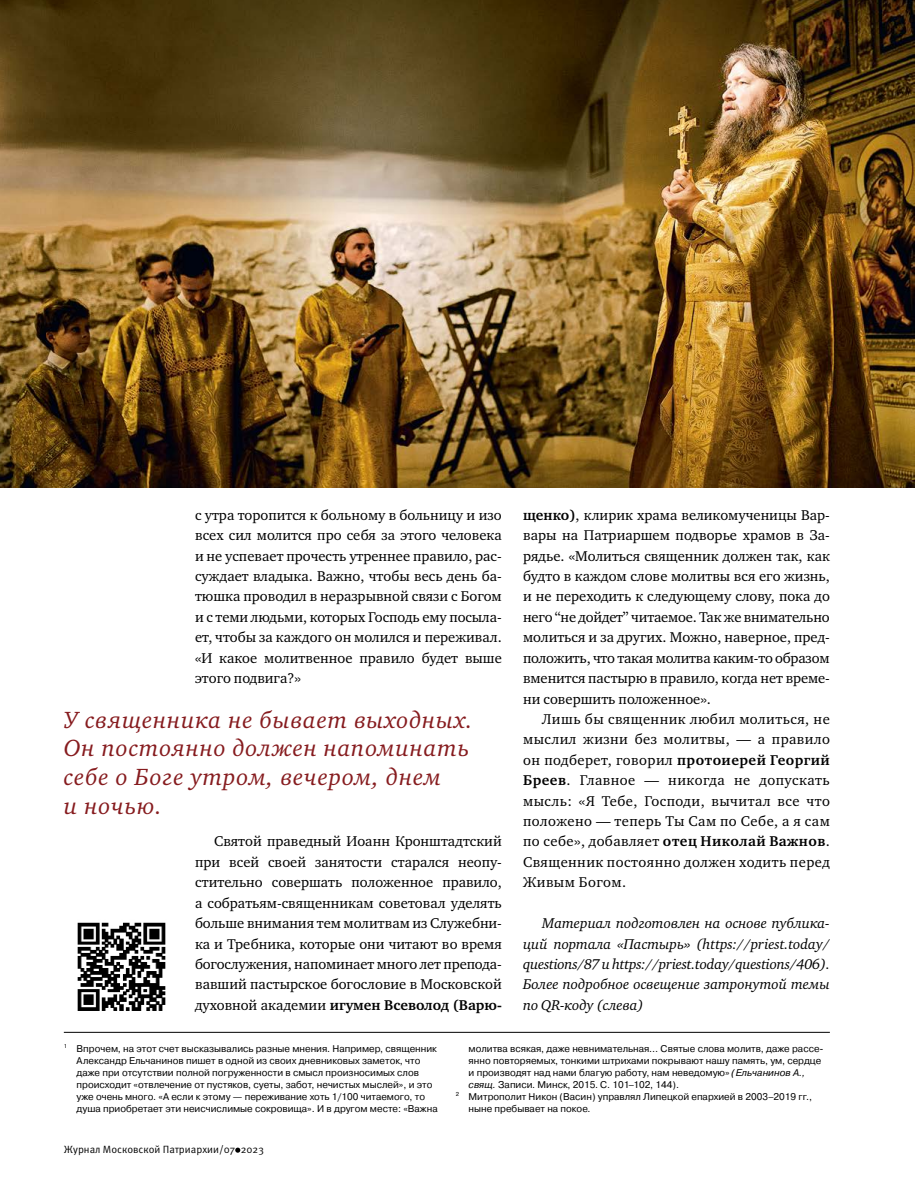
<style>
.page{position:relative;width:915px;height:1191px;background:#fff}
.page>*{position:absolute;margin:0;border:0;box-sizing:border-box;transform-origin:0 0}
.t1{font:italic 24px/28.8px "Charter ITC";letter-spacing:.03em;color:#861b1e}
.t2{font:14.55px/20.4px "Charter ITC";color:#000;text-align:justify}
.t3{font:italic 14.55px/20.4px "Charter ITC";letter-spacing:-.005em;color:#000;text-align:justify}
.t4{font:10.5px "Meta Pro";color:#000}
.t5{font:9.75px/12px "Pragmatica";color:#000}
.s1{font-weight:700}
.s2{font-style:italic}
</style>
<div class="page">
<svg style="left:235px;top:1147px;width:5px;height:5px"></svg>
<img style="left:0;top:0;width:914px;height:487px">
<hr style="left:64px;top:1032px;width:765px;height:1px;background:#000">
<img style="left:77px;top:922px;width:89px;height:89px">
<p class="t2" style="left:195px;top:504px;width:308px">с утра торопится к больному в больницу и изо всех сил молится про себя за этого человека и не успевает прочесть утреннее правило, рас&shy;суждает владыка. Важно, чтобы весь день ба&shy;тюшка проводил в неразрывной связи с Богом и с теми людьми, которых Господь ему посыла&shy;ет, чтобы за каждого он молился и переживал. «И какое молитвенное правило будет выше этого подвига?»</p>
<h1 class="t1" style="left:64px;top:705px;width:410px">У священника не бывает выходных.<br>Он постоянно должен напоминать себе о Боге утром, вечером, днем<br>и ночью.</h1>
<p class="t2" style="left:195px;top:831px;width:308px;text-indent:19px">Святой праведный Иоанн Кронштадтский при всей своей занятости старался неопу&shy;стительно совершать положенное правило, а собратьям-священникам советовал уделять больше внимания тем молитвам из Служебни&shy;ка и Требника, которые они читают во время богослужения, напоминает много лет препода&shy;вавший пастырское богословие в Московской духовной академии <span class="s1">игумен Всеволод (Варю-</span></p>
<p class="t2" style="left:523px;top:504px;width:308px"><span class="s1">щенко)</span>, клирик храма великомученицы Вар&shy;вары на Патриаршем подворье храмов в За&shy;рядье. «Молиться священник должен так, как будто в каждом слове молитвы вся его жизнь, и не переходить к следующему слову, пока до него “не дойдет” читаемое. Так же внимательно молиться и за других. Можно, наверное, пред&shy;положить, что такая молитва каким-то образом вменится пастырю в правило, когда нет време&shy;ни совершить положенное».</p>
<p class="t2" style="left:523px;top:709px;width:308px;text-indent:19px">Лишь бы священник любил молиться, не мыслил жизни без молитвы, — а правило он подберет, говорил <span class="s1">протоиерей Георгий Бреев</span>. Главное — никогда не допускать мысль: «Я Тебе, Господи, вычитал все что положено — теперь Ты Сам по Себе, а я сам по себе», добавляет <span class="s1">отец Николай Важнов</span>.<br>Священник постоянно должен ходить перед Живым Богом.</p>
<p class="t3" style="left:523px;top:913px;width:308px;text-indent:19px">Материал подготовлен на основе публика&shy;ций портала «Пастырь» (https://priest.today/ questions/87 и https://priest.today/questions/406).<br>Более подробное освещение затронутой темы по QR-коду (слева)</p>
<p class="t5" style="left:77px;top:1041px;width:362px;text-indent:-13px"><sup>1</sup> Впрочем, на этот счет высказывались разные мнения. Например, священник Александр Ельчанинов пишет в одной из своих дневниковых заметок, что даже при отсутствии полной погруженности в смысл произносимых слов происходит «отвлечение от пустяков, суеты, забот, нечистых мыслей», и это уже очень много. «А если к этому — переживание хоть 1/100 читаемого, то душа приобретает эти неисчислимые сокровища». И в другом месте: «Важна</p>
<p class="t5" style="left:468px;top:1041px;width:356px">молитва всякая, даже невнимательная… Святые слова молитв, даже рассе-</p>
<p class="t5" style="left:468px;top:1053px;width:354px">янно повторяемых, тонкими штрихами покрывают нашу память, ум, сердце</p>
<p class="t5" style="left:468px;top:1065px;width:338px">и производят над нами благую работу, нам неведомую» <span class="s2">(Ельчанинов А.,</span></p>
<p class="t5" style="left:468px;top:1077px;width:212px"><span class="s2">свящ.</span> Записи. Минск, 2015. С. 101–102, 144).</p>
<p class="t5" style="left:455px;top:1089px;width:358px"><sup>2</sup> Митрополит Никон (Васин) управлял Липецкой епархией в 2003–2019 гг.,</p>
<p class="t5" style="left:468px;top:1101px;width:123px">ныне пребывает на покое.</p>
<p class="t4" style="left:64px;top:1142px;width:201px">Журнал Московской Патриархии/07 2023</p>
</div>
